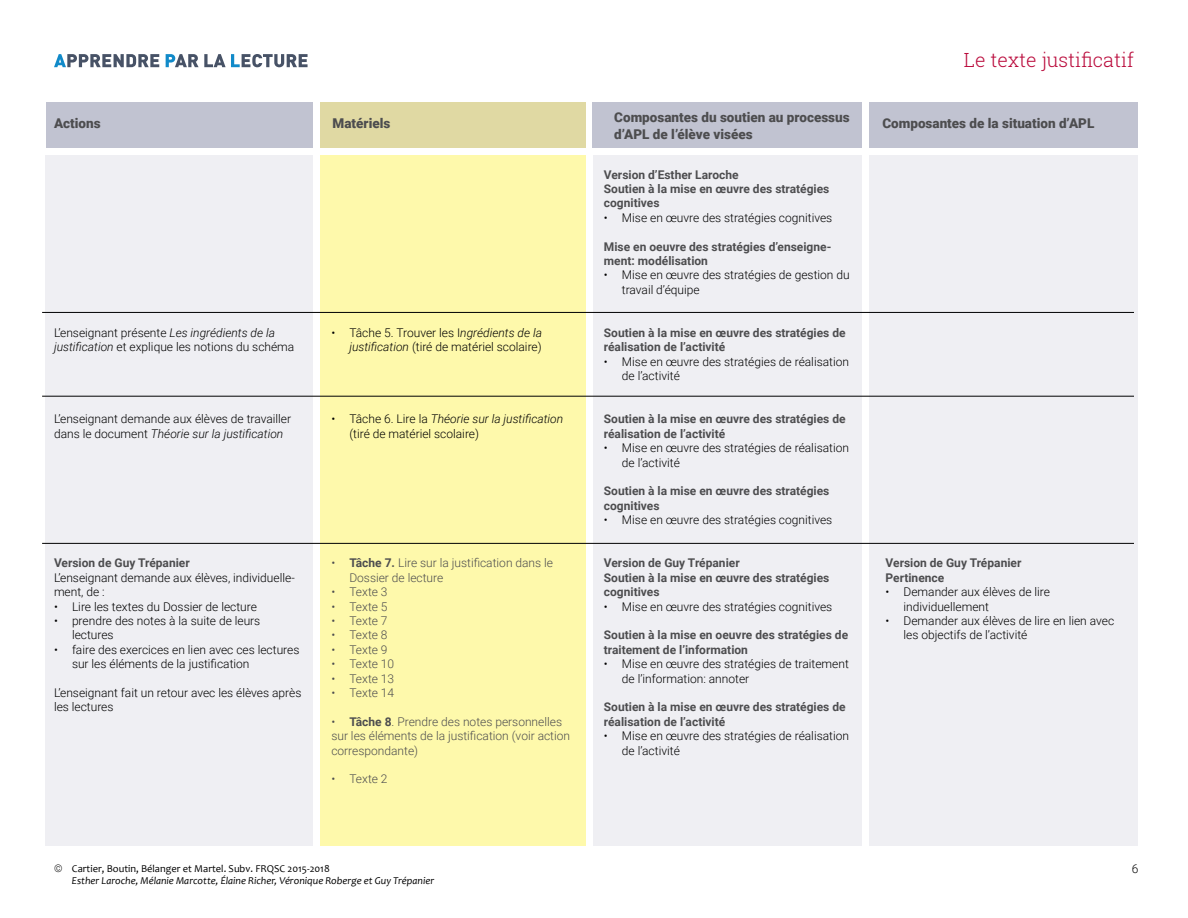
<style>
.page{position:relative;width:1188px;height:918px;background:#fff}
.page>*{position:absolute;margin:0;border:0;box-sizing:border-box;transform-origin:0 0}
.t1{font:300 19.5px "Roboto Slab";color:#ba0b3c}
.t2{font:900 13.5px/16.2px "Roboto";color:#4d4d4f}
.t3{font:300 12px/14.4px "Roboto";color:#000}
.t4{font:700 12px/14.4px "Roboto";color:#4d4d4f}
.t5{font:300 12px/14.4px "Roboto";color:#4d4d4f}
.t6{font:italic 10.5px/12.6px "Candara";color:#000}
.s1{font-style:italic}
.s2{font-weight:700}
.s3{font-family:"Roboto";font-weight:300;font-style:normal}
.s4{font-style:normal}
</style>
<div class="page">
<div style="left:320px;top:156px;width:266px;height:690px;background:#fef9ab"></div>
<div style="left:45px;top:156px;width:268px;height:690px;background:#efeff3"></div>
<div style="left:593px;top:156px;width:269px;height:690px;background:#efeff3"></div>
<div style="left:869px;top:156px;width:269px;height:690px;background:#efeff3"></div>
<svg style="left:54px;top:54px;width:105px;height:13px"></svg>
<svg style="left:166px;top:54px;width:142px;height:13px"></svg>
<hr style="left:42px;top:312px;width:1092px;height:1px;background:#000101">
<hr style="left:42px;top:396px;width:1092px;height:1px;background:#000101">
<hr style="left:42px;top:543px;width:1092px;height:1px;background:#000101">
<div style="left:46px;top:103px;width:267px;height:45px;background:#c1c3d1"></div>
<div style="left:320px;top:103px;width:265px;height:45px;background:#e0d9a3"></div>
<div style="left:592px;top:103px;width:270px;height:45px;background:#c1c3d1"></div>
<div style="left:869px;top:103px;width:269px;height:45px;background:#c1c3d1"></div>
<h1 class="t1" style="left:964px;top:47px;width:172px">Le texte justificatif</h1>
<p class="t2" style="left:54px;top:114px;width:48px">Actions</p>
<p class="t2" style="left:333px;top:114px;width:59px">Matériels</p>
<p class="t2" style="left:614px;top:109px;width:237px">Composantes du soutien au processus d’APL de l’élève visées</p>
<p class="t2" style="left:882px;top:115px;width:214px">Composantes de la situation d’APL</p>
<p class="t3" style="left:54px;top:325px;width:242px">L’enseignant présente <span class="s1">Les ingrédients de la justification</span> et explique les notions du schéma</p>
<p class="t3" style="left:54px;top:411px;width:239px">L’enseignant demande aux élèves de travailler dans le document <span class="s1">Théorie sur la justification</span></p>
<p class="t3" style="left:331px;top:325px;width:212px;text-align:right">• Tâche 5. Trouver les I<span class="s1">ngrédients de la justification</span> (tiré de matériel scolaire)</p>
<p class="t3" style="left:349px;top:411px;width:215px;text-indent:-18px">• Tâche 6. Lire la <span class="s1">Théorie sur la justification </span>(tiré de matériel scolaire)</p>
<p class="t4" style="left:54px;top:555px;width:137px">Version de Guy Trépanier</p>
<p class="t3" style="left:54px;top:570px;width:242px">L’enseignant demande aux élèves, individuelle&shy;ment, de :</p>
<p class="t3" style="left:54px;top:599px;width:205px">• Lire les textes du Dossier de lecture</p>
<p class="t3" style="left:72px;top:613px;width:190px;text-indent:-18px">• prendre des notes à la suite de leurs lectures</p>
<p class="t3" style="left:72px;top:642px;width:229px;text-indent:-18px">• faire des exercices en lien avec ces lectures sur les éléments de la justification</p>
<p class="t3" style="left:54px;top:685px;width:249px">L’enseignant fait un retour avec les élèves après les lectures</p>
<p class="t5" style="left:349px;top:555px;width:205px;text-indent:-18px">• <span class="s2">Tâche 7.</span> Lire sur la justification dans le<br>Dossier de lecture</p>
<p class="t5" style="left:331px;top:584px;width:58px">• Texte 3</p>
<p class="t5" style="left:331px;top:599px;width:58px">• Texte 5</p>
<p class="t5" style="left:331px;top:613px;width:58px">• Texte 7</p>
<p class="t5" style="left:331px;top:627px;width:58px">• Texte 8</p>
<p class="t5" style="left:331px;top:642px;width:58px">• Texte 9</p>
<p class="t5" style="left:331px;top:656px;width:64px">• Texte 10</p>
<p class="t5" style="left:331px;top:671px;width:64px">• Texte 13</p>
<p class="t5" style="left:331px;top:685px;width:64px">• Texte 14</p>
<p class="t5" style="left:331px;top:714px;width:240px">• <span class="s2">Tâche 8</span>. Prendre des notes personnelles sur les éléments de la justification (voir action correspondante)</p>
<p class="t5" style="left:331px;top:771px;width:58px">• Texte 2</p>
<p class="t6" style="left:72px;top:862px;width:364px;text-indent:-18px"><span class="s3">©</span> <span class="s4">Cartier, Boutin, Bélanger et Martel. Subv. FRQSC 2015-2018<br></span>Esther Laroche, Mélanie Marcotte, Élaine Richer, Véronique Roberge et Guy Trépanier</p>
<p class="t4" style="left:604px;top:167px;width:227px">Version d’Esther Laroche<br>Soutien à la mise en œuvre des stratégies cognitives</p>
<p class="t3" style="left:604px;top:210px;width:230px">• Mise en œuvre des stratégies cognitives</p>
<p class="t4" style="left:604px;top:239px;width:229px">Mise en oeuvre des stratégies d’enseigne&shy;ment: modélisation</p>
<p class="t3" style="left:622px;top:267px;width:229px;text-indent:-18px">• Mise en œuvre des stratégies de gestion du travail d’équipe</p>
<p class="t4" style="left:604px;top:325px;width:243px">Soutien à la mise en œuvre des stratégies de réalisation de l’activité</p>
<p class="t3" style="left:622px;top:354px;width:229px;text-indent:-18px">• Mise en œuvre des stratégies de réalisation de l’activité</p>
<p class="t4" style="left:604px;top:411px;width:243px">Soutien à la mise en œuvre des stratégies de réalisation de l’activité</p>
<p class="t3" style="left:622px;top:440px;width:229px;text-indent:-18px">• Mise en œuvre des stratégies de réalisation de l’activité</p>
<p class="t4" style="left:604px;top:483px;width:227px">Soutien à la mise en œuvre des stratégies cognitives</p>
<p class="t3" style="left:604px;top:512px;width:230px">• Mise en œuvre des stratégies cognitives</p>
<p class="t4" style="left:604px;top:555px;width:227px">Version de Guy Trépanier<br>Soutien à la mise en œuvre des stratégies cognitives</p>
<p class="t3" style="left:604px;top:599px;width:230px">• Mise en œuvre des stratégies cognitives</p>
<p class="t4" style="left:604px;top:627px;width:246px">Soutien à la mise en oeuvre des stratégies de traitement de l’information</p>
<p class="t3" style="left:622px;top:656px;width:228px;text-indent:-18px">• Mise en œuvre des stratégies de traitement de l’information: annoter</p>
<p class="t4" style="left:604px;top:699px;width:243px">Soutien à la mise en œuvre des stratégies de réalisation de l’activité</p>
<p class="t3" style="left:622px;top:728px;width:229px;text-indent:-18px">• Mise en œuvre des stratégies de réalisation de l’activité</p>
<p class="t4" style="left:886px;top:555px;width:137px">Version de Guy Trépanier<br>Pertinence</p>
<p class="t3" style="left:904px;top:584px;width:148px;text-indent:-18px">• Demander aux élèves de lire individuellement</p>
<p class="t3" style="left:904px;top:613px;width:212px;text-indent:-18px">• Demander aux élèves de lire en lien avec les objectifs de l’activité</p>
<p class="t3" style="left:1132px;top:861px;width:8px">6</p>
</div>
